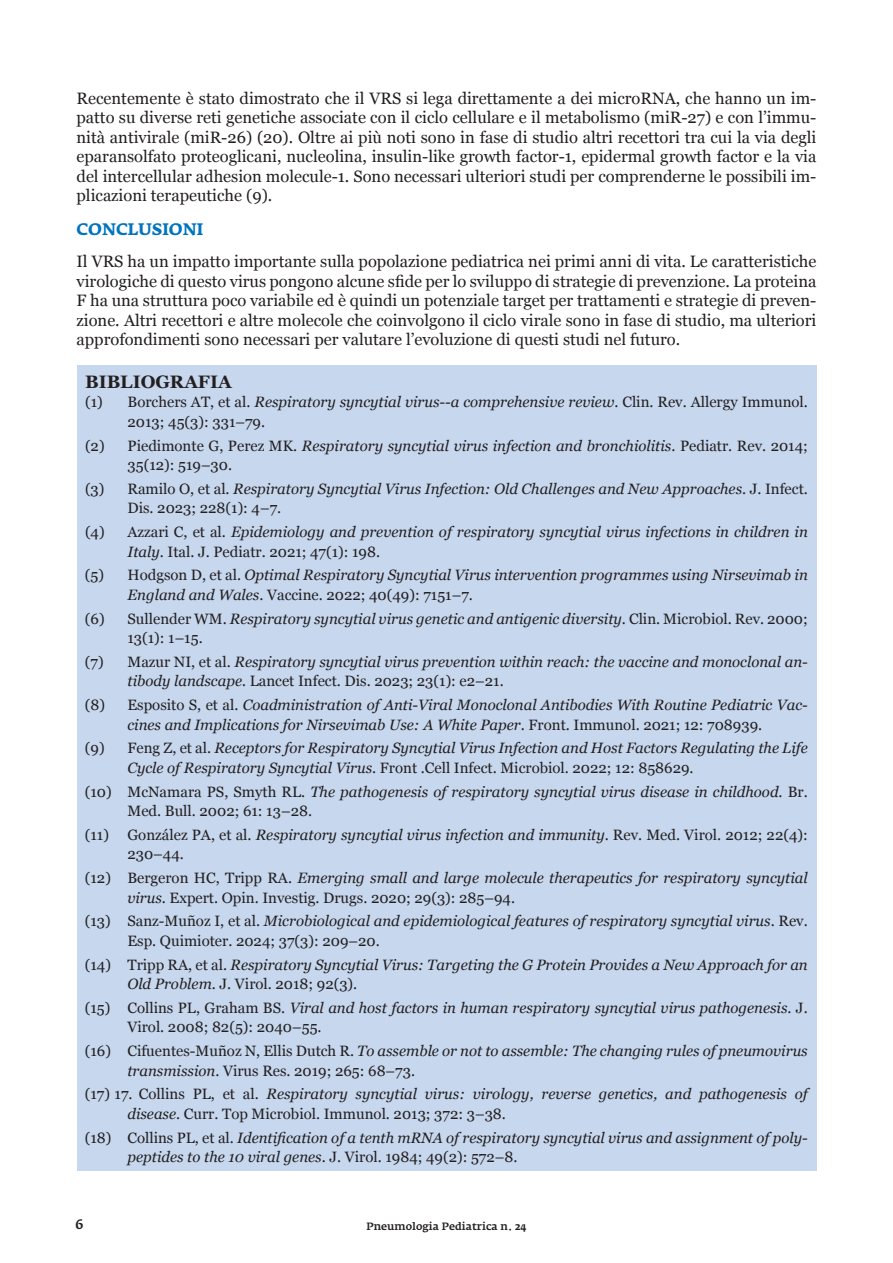
<style>
.page{position:relative;width:893px;height:1263px;background:#fff}
.page>*{position:absolute;margin:0;border:0;box-sizing:border-box;transform-origin:0 0}
.t1{font:700 18px "Georgia";color:#231f20}
.t2{font:16.5px/19.5px "Georgia";color:#231f20;text-align:justify}
.t3{font:700 16.5px "Fedra Serif A Pro";color:#0074be}
.t4{font:italic 15px/19.5px "Georgia";color:#231f20}
.t5{font:15px/19.5px "Georgia";color:#231f20}
.t6{font:500 13.5px "Fedra Serif A Pro";color:#231f20}
.t7{font:500 10.5px "Fedra Serif A Pro";color:#231f20}
.s1{font-style:italic}
.s2{font-style:normal}
</style>
<div class="page">
<div style="left:77px;top:366px;width:739px;height:805px;background:#c6d7ee"></div>
<p class="t2" style="left:77px;top:88px;width:741px">Recentemente è stato dimostrato che il VRS si lega direttamente a dei microRNA, che hanno un im&shy;patto su diverse reti genetiche associate con il ciclo cellulare e il metabolismo (miR-27) e con l’immu&shy;nità antivirale (miR-26) (20). Oltre ai più noti sono in fase di studio altri recettori tra cui la via degli eparansolfato proteoglicani, nucleolina, insulin-like growth factor-1, epidermal growth factor e la via del intercellular adhesion molecule-1. Sono necessari ulteriori studi per comprenderne le possibili im&shy;plicazioni terapeutiche (9).</p>
<p class="t3" style="left:77px;top:219px;width:128px">CONCLUSIONI</p>
<p class="t2" style="left:77px;top:251px;width:741px">Il VRS ha un impatto importante sulla popolazione pediatrica nei primi anni di vita. Le caratteristiche virologiche di questo virus pongono alcune sfide per lo sviluppo di strategie di prevenzione. La proteina F ha una struttura poco variabile ed è quindi un potenziale target per trattamenti e strategie di preven&shy;zione. Altri recettori e altre molecole che coinvolgono il ciclo virale sono in fase di studio, ma ulteriori approfondimenti sono necessari per valutare l’evoluzione di questi studi nel futuro.</p>
<p class="t1" style="left:85px;top:368px;width:148px">BIBLIOGRAFIA</p>
<p class="t5" style="left:128px;top:392px;width:682px;text-indent:-43px">(1) Borchers AT, et al. <span class="s1">Respiratory syncytial virus--a comprehensive review</span>. Clin. Rev. Allergy Immunol.<br>2013; 45(3): 331–79.</p>
<p class="t5" style="left:128px;top:435px;width:682px;text-indent:-43px">(2) Piedimonte G, Perez MK. <span class="s1">Respiratory syncytial virus infection and bronchiolitis</span>. Pediatr. Rev. 2014;<br>35(12): 519–30.</p>
<p class="t4" style="left:128px;top:478px;width:682px;text-indent:-43px"><span class="s2">(3) Ramilo O, et al.</span> Respiratory Syncytial Virus Infection: Old Challenges and New Approaches<span class="s2">. J. Infect.<br>Dis. 2023; 228(1): 4–7.</span></p>
<p class="t4" style="left:128px;top:521px;width:682px;text-indent:-43px"><span class="s2">(4) Azzari C, et al.</span> Epidemiology and prevention of respiratory syncytial virus infections in children in<br>Italy<span class="s2">. Ital. J. Pediatr. 2021; 47(1): 198.</span></p>
<p class="t4" style="left:127px;top:565px;width:682px;text-indent:-43px"><span class="s2">(5) Hodgson D, et al.</span> Optimal Respiratory Syncytial Virus intervention programmes using Nirsevimab in<br>England and Wales<span class="s2">. Vaccine. 2022; 40(49): 7151–7.</span></p>
<p class="t4" style="left:127px;top:608px;width:682px;text-indent:-43px"><span class="s2">(6) Sullender WM.</span> Respiratory syncytial virus genetic and antigenic diversity<span class="s2">. Clin. Microbiol. Rev. 2000;<br>13(1): 1–15.</span></p>
<p class="t4" style="left:127px;top:651px;width:682px;text-indent:-43px"><span class="s2">(7) Mazur NI, et al.</span> Respiratory syncytial virus prevention within reach: the vaccine and monoclonal an&shy;tibody landscape. <span class="s2">Lancet Infect. Dis. 2023; 23(1): e2–21.</span></p>
<p class="t4" style="left:85px;top:694px;width:724px;text-align:center"><span class="s2">(8) Esposito S, et al.</span> Coadministration of Anti-Viral Monoclonal Antibodies With Routine Pediatric Vac&shy;cines and Implications for Nirsevimab Use: A White Paper<span class="s2">. Front. Immunol. 2021; 12: 708939.</span></p>
<p class="t4" style="left:127px;top:738px;width:682px;text-indent:-43px"><span class="s2">(9) Feng Z, et al.</span> Receptors for Respiratory Syncytial Virus Infection and Host Factors Regulating the Life<br>Cycle of Respiratory Syncytial Virus<span class="s2">. Front .Cell Infect. Microbiol. 2022; 12: 858629.</span></p>
<p class="t4" style="left:127px;top:781px;width:682px;text-indent:-43px"><span class="s2">(10) McNamara PS, Smyth RL.</span> The pathogenesis of respiratory syncytial virus disease in childhood<span class="s2">. Br.<br>Med. Bull. 2002; 61: 13–28.</span></p>
<p class="t5" style="left:127px;top:824px;width:682px;text-indent:-43px">(11) González PA, et al. <span class="s1">Respiratory syncytial virus infection and immunity</span>. Rev. Med. Virol. 2012; 22(4):<br>230–44.</p>
<p class="t5" style="left:127px;top:867px;width:682px;text-indent:-43px">(12) Bergeron HC, Tripp RA. <span class="s1">Emerging small and large molecule therapeutics for respiratory syncytial virus</span>. Expert. Opin. Investig. Drugs. 2020; 29(3): 285–94.</p>
<p class="t4" style="left:127px;top:911px;width:682px;text-indent:-43px"><span class="s2">(13) Sanz-Muñoz I, et al.</span> Microbiological and epidemiological features of respiratory syncytial virus<span class="s2">. Rev.<br>Esp. Quimioter. 2024; 37(3): 209–20.</span></p>
<p class="t4" style="left:127px;top:954px;width:682px;text-indent:-43px"><span class="s2">(14) Tripp RA, et al.</span> Respiratory Syncytial Virus: Targeting the G Protein Provides a New Approach for an<br>Old Problem<span class="s2">. J. Virol. 2018; 92(3).</span></p>
<p class="t4" style="left:127px;top:997px;width:682px;text-indent:-43px"><span class="s2">(15) Collins PL, Graham BS.</span> Viral and host factors in human respiratory syncytial virus pathogenesis<span class="s2">. J.<br>Virol. 2008; 82(5): 2040–55.</span></p>
<p class="t4" style="left:127px;top:1040px;width:682px;text-indent:-43px"><span class="s2">(16) Cifuentes-Muñoz N, Ellis Dutch R.</span> To assemble or not to assemble: The changing rules of pneumovirus transmission<span class="s2">. Virus Res. 2019; 265: 68–73.</span></p>
<p class="t4" style="left:127px;top:1084px;width:682px;text-indent:-43px"><span class="s2">(17) 17. Collins PL, et al.</span> Respiratory syncytial virus: virology, reverse genetics, and pathogenesis of disease<span class="s2">. Curr. Top Microbiol. Immunol. 2013; 372: 3–38.</span></p>
<p class="t4" style="left:127px;top:1127px;width:682px;text-indent:-43px"><span class="s2">(18) Collins PL, et al.</span> Identification of a tenth mRNA of respiratory syncytial virus and assignment of poly&shy;peptides to the 10 viral genes<span class="s2">. J. Virol. 1984; 49(2): 572–8.</span></p>
<p class="t6" style="left:75px;top:1216px;width:10px">6</p>
<p class="t7" style="left:366px;top:1220px;width:162px">Pneumologia Pediatrica n. 24</p>
</div>
